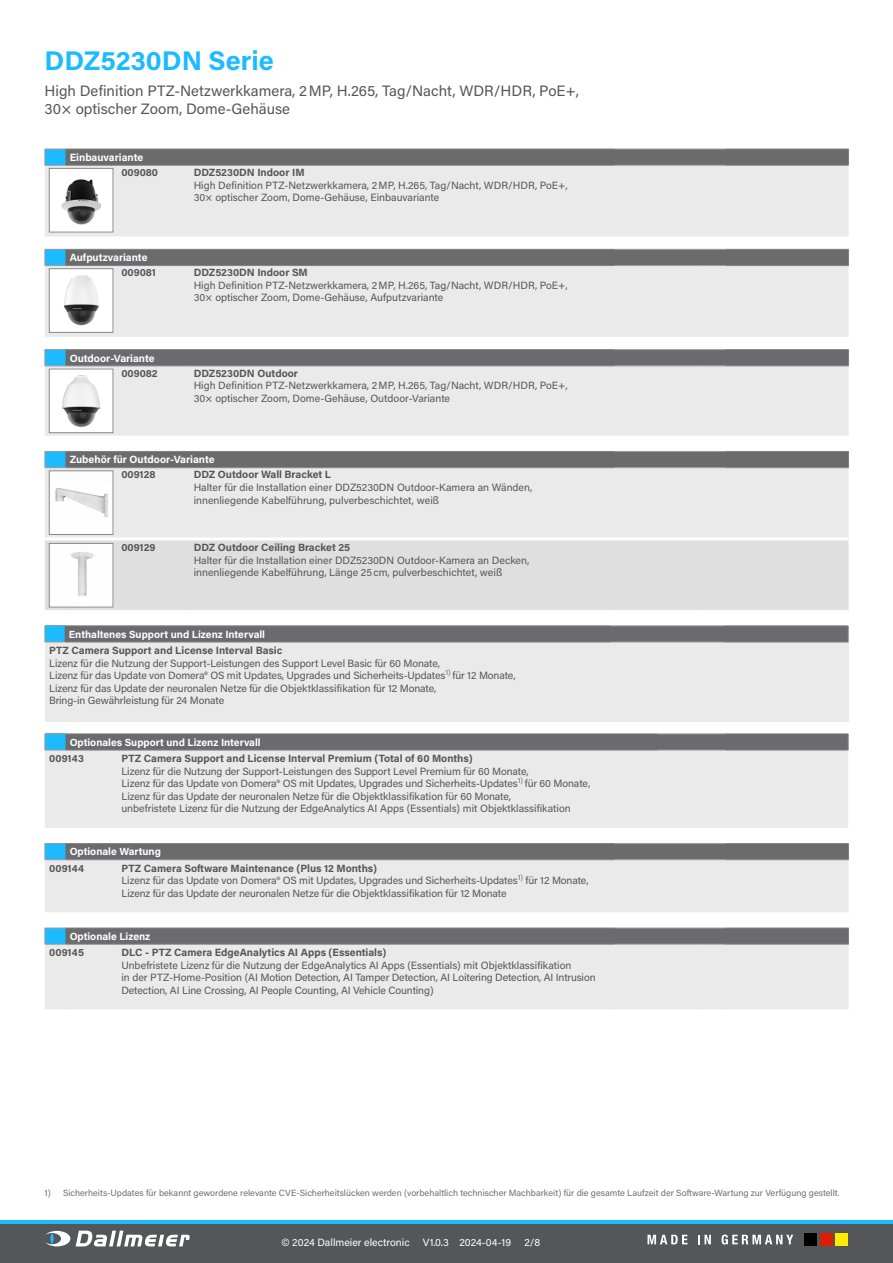
<style>
.page{position:relative;width:893px;height:1263px;background:#fff}
.page>*{position:absolute;margin:0;border:0;box-sizing:border-box;transform-origin:0 0}
.t1{font:700 27px "Acumin Pro";color:#1cbbff}
.t2{font:15px/18px "Acumin Pro";color:#55565a}
.t3{font:10.5px/12.6px "Acumin Pro";letter-spacing:-.005em;color:#565656}
.t4{font:700 10.5px "Acumin Pro";color:#565656}
.t5{font:700 10.5px "Acumin Pro";color:#fff}
.t6{font:10.5px "Acumin Pro";color:#fff}
.t7{font:700 10.35px "Acumin Pro";color:#fff}
.t8{font:9px "Acumin Pro";color:#6f6f6e}
.s1{font-weight:700}
</style>
<div class="page">
<svg style="left:0;top:1220px;width:893px;height:5px;background:#27a6de"></svg>
<div style="left:0;top:1225px;width:893px;height:38px;background:#55565a"></div>
<svg style="left:76px;top:1230px;width:114px;height:16px"></svg>
<svg style="left:45px;top:1231px;width:25px;height:15px"></svg>
<svg style="left:50px;top:1233px;width:4px;height:11px"></svg>
<div style="left:804px;top:1233px;width:13px;height:13px;background:#000"></div>
<div style="left:820px;top:1233px;width:13px;height:13px;background:#d91e04"></div>
<div style="left:835px;top:1233px;width:13px;height:13px;background:#ffed00"></div>
<svg style="left:647px;top:1235px;width:40px;height:9px"></svg>
<svg style="left:698px;top:1235px;width:13px;height:9px"></svg>
<svg style="left:722px;top:1234px;width:71px;height:10px"></svg>
<div style="left:45px;top:166px;width:803px;height:71px;background:#eaeaea"></div>
<svg style="left:45px;top:149px;width:804px;height:17px;background:#6c7074"></svg>
<hr style="left:725px;top:165px;width:124px;height:1px;background:#808080">
<img style="left:51px;top:170px;width:60px;height:60px">
<div style="left:49px;top:168px;width:64px;height:64px;border:1px solid #878786"></div>
<div style="left:45px;top:266px;width:803px;height:71px;background:#eaeaea"></div>
<svg style="left:45px;top:249px;width:804px;height:17px;background:#6c7074"></svg>
<hr style="left:725px;top:265px;width:124px;height:1px;background:#808080">
<img style="left:51px;top:270px;width:60px;height:61px">
<div style="left:49px;top:268px;width:64px;height:65px;border:1px solid #878786"></div>
<div style="left:45px;top:367px;width:803px;height:69px;background:#eaeaea"></div>
<svg style="left:45px;top:349px;width:804px;height:18px;background:#717478"></svg>
<hr style="left:725px;top:366px;width:124px;height:1px;background:#808080">
<img style="left:51px;top:371px;width:60px;height:60px">
<div style="left:49px;top:369px;width:64px;height:64px;border:1px solid #878786"></div>
<div style="left:45px;top:468px;width:803px;height:69px;background:#eaeaea"></div>
<div style="left:45px;top:540px;width:803px;height:70px;background:#dfdfe0"></div>
<svg style="left:45px;top:451px;width:804px;height:17px;background:#6c7074"></svg>
<hr style="left:725px;top:467px;width:124px;height:1px;background:#808080">
<img style="left:51px;top:473px;width:60px;height:60px">
<div style="left:49px;top:471px;width:64px;height:64px;border:1px solid #878786"></div>
<img style="left:51px;top:545px;width:60px;height:60px">
<div style="left:49px;top:543px;width:64px;height:64px;border:1px solid #878786"></div>
<div style="left:45px;top:642px;width:803px;height:79px;background:#eaeaea"></div>
<svg style="left:45px;top:626px;width:804px;height:17px;background:#6e7176"></svg>
<hr style="left:724px;top:642px;width:124px;height:1px;background:#808080">
<div style="left:45px;top:751px;width:803px;height:77px;background:#eaeaea"></div>
<svg style="left:45px;top:734px;width:804px;height:17px;background:#6d7175"></svg>
<hr style="left:725px;top:750px;width:123px;height:1px;background:#808080">
<svg style="left:45px;top:843px;width:804px;height:69px;background:#cbcbcc"></svg>
<hr style="left:725px;top:859px;width:124px;height:1px;background:#808080">
<div style="left:45px;top:945px;width:803px;height:64px;background:#eaeaea"></div>
<svg style="left:45px;top:928px;width:804px;height:17px;background:#6d7175"></svg>
<hr style="left:725px;top:944px;width:124px;height:1px;background:#808080">
<h1 class="t1" style="left:45px;top:41px;width:231px">DDZ5230DN Serie</h1>
<h2 class="t2" style="left:45px;top:81px;width:536px">High Definition PTZ-Netzwerkkamera, 2MP, H.265, Tag/Nacht, WDR/HDR, PoE+,<br>30× optischer Zoom, Dome-Gehäuse</h2>
<p class="t5" style="left:70px;top:150px;width:75px">Einbauvariante</p>
<p class="t4" style="left:121px;top:165px;width:38px">009080</p>
<p class="t4" style="left:194px;top:165px;width:112px">DDZ5230DN Indoor IM</p>
<p class="t3" style="left:194px;top:178px;width:376px">High Definition PTZ-Netzwerkkamera, 2MP, H.265, Tag/Nacht, WDR/HDR, PoE+,<br>30× optischer Zoom, Dome-Gehäuse, Einbauvariante</p>
<p class="t5" style="left:70px;top:250px;width:79px">Aufputzvariante</p>
<p class="t4" style="left:121px;top:265px;width:36px">009081</p>
<p class="t4" style="left:194px;top:265px;width:116px">DDZ5230DN Indoor SM</p>
<p class="t3" style="left:194px;top:278px;width:376px">High Definition PTZ-Netzwerkkamera, 2MP, H.265, Tag/Nacht, WDR/HDR, PoE+,<br>30× optischer Zoom, Dome-Gehäuse, Aufputzvariante</p>
<p class="t5" style="left:70px;top:351px;width:86px">Outdoor-Variante</p>
<p class="t4" style="left:121px;top:365px;width:38px">009082</p>
<p class="t4" style="left:194px;top:365px;width:106px">DDZ5230DN Outdoor</p>
<p class="t3" style="left:194px;top:379px;width:376px">High Definition PTZ-Netzwerkkamera, 2MP, H.265, Tag/Nacht, WDR/HDR, PoE+,<br>30× optischer Zoom, Dome-Gehäuse, Outdoor-Variante</p>
<p class="t5" style="left:70px;top:452px;width:146px">Zubehör für Outdoor-Variante</p>
<p class="t4" style="left:121px;top:467px;width:36px">009128</p>
<p class="t4" style="left:194px;top:467px;width:139px">DDZ Outdoor Wall Bracket L</p>
<p class="t3" style="left:194px;top:480px;width:340px">Halter für die Installation einer DDZ5230DN Outdoor-Kamera an Wänden, innenliegende Kabelführung, pulverbeschichtet, weiß</p>
<p class="t4" style="left:121px;top:540px;width:36px">009129</p>
<p class="t4" style="left:194px;top:540px;width:158px">DDZ Outdoor Ceiling Bracket 25</p>
<p class="t3" style="left:194px;top:553px;width:337px">Halter für die Installation einer DDZ5230DN Outdoor-Kamera an Decken, innenliegende Kabelführung, Länge 25cm, pulverbeschichtet, weiß</p>
<p class="t7" style="left:69px;top:627px;width:198px">Enthaltenes Support und Lizenz Intervall</p>
<p class="t4" style="left:49px;top:643px;width:235px">PTZ Camera Support and License Interval Basic</p>
<p class="t3" style="left:49px;top:656px;width:468px">Lizenz für die Nutzung der Support-Leistungen des Support Level Basic für 60 Monate,<br>Lizenz für das Update von Domera® OS mit Updates, Upgrades und Sicherheits-Updates<sup>1)</sup> für 12 Monate, Lizenz für das Update der neuronalen Netze für die Objektklassifikation für 12 Monate,<br>Bring-in Gewährleistung für 24 Monate</p>
<p class="t7" style="left:70px;top:735px;width:193px">Optionales Support und Lizenz Intervall</p>
<p class="t4" style="left:49px;top:751px;width:36px">009143</p>
<p class="t4" style="left:121px;top:751px;width:353px">PTZ Camera Support and License Interval Premium (Total of 60 Months)</p>
<p class="t3" style="left:121px;top:764px;width:470px">Lizenz für die Nutzung der Support-Leistungen des Support Level Premium für 60 Monate,<br>Lizenz für das Update von Domera® OS mit Updates, Upgrades und Sicherheits-Updates<sup>1)</sup> für 60 Monate, Lizenz für das Update der neuronalen Netze für die Objektklassifikation für 60 Monate,<br>unbefristete Lizenz für die Nutzung der EdgeAnalytics AI Apps (Essentials) mit Objektklassifikation</p>
<p class="t7" style="left:70px;top:844px;width:93px">Optionale Wartung</p>
<p class="t4" style="left:49px;top:861px;width:36px">009144</p>
<p class="t3" style="left:121px;top:861px;width:469px"><span class="s1">PTZ Camera Software Maintenance (Plus 12 Months)<br></span>Lizenz für das Update von Domera® OS mit Updates, Upgrades und Sicherheits-Updates<sup>1)</sup> für 12 Monate,<br>Lizenz für das Update der neuronalen Netze für die Objektklassifikation für 12 Monate</p>
<p class="t7" style="left:70px;top:929px;width:82px">Optionale Lizenz</p>
<p class="t4" style="left:49px;top:945px;width:36px">009145</p>
<p class="t4" style="left:121px;top:945px;width:267px">DLC - PTZ Camera EdgeAnalytics AI Apps (Essentials)</p>
<p class="t3" style="left:121px;top:958px;width:476px">Unbefristete Lizenz für die Nutzung der EdgeAnalytics AI Apps (Essentials) mit Objektklassifikation<br>in der PTZ-Home-Position (AI Motion Detection, AI Tamper Detection, AI Loitering Detection, AI Intrusion<br>Detection, AI Line Crossing, AI People Counting, AI Vehicle Counting)</p>
<p class="t8" style="left:45px;top:1187px;width:796px">1) Sicherheits-Updates für bekannt gewordene relevante CVE-Sicherheitslücken werden (vorbehaltlich technischer Machbarkeit) für die gesamte Laufzeit der Software-Wartung zur Verfügung gestellt.</p>
<p class="t6" style="left:281px;top:1235px;width:130px">© 2024 Dallmeier electronic</p>
<p class="t6" style="left:423px;top:1235px;width:90px">V1.0.3 2024-04-19</p>
<p class="t6" style="left:524px;top:1235px;width:17px">2/8</p>
</div>
